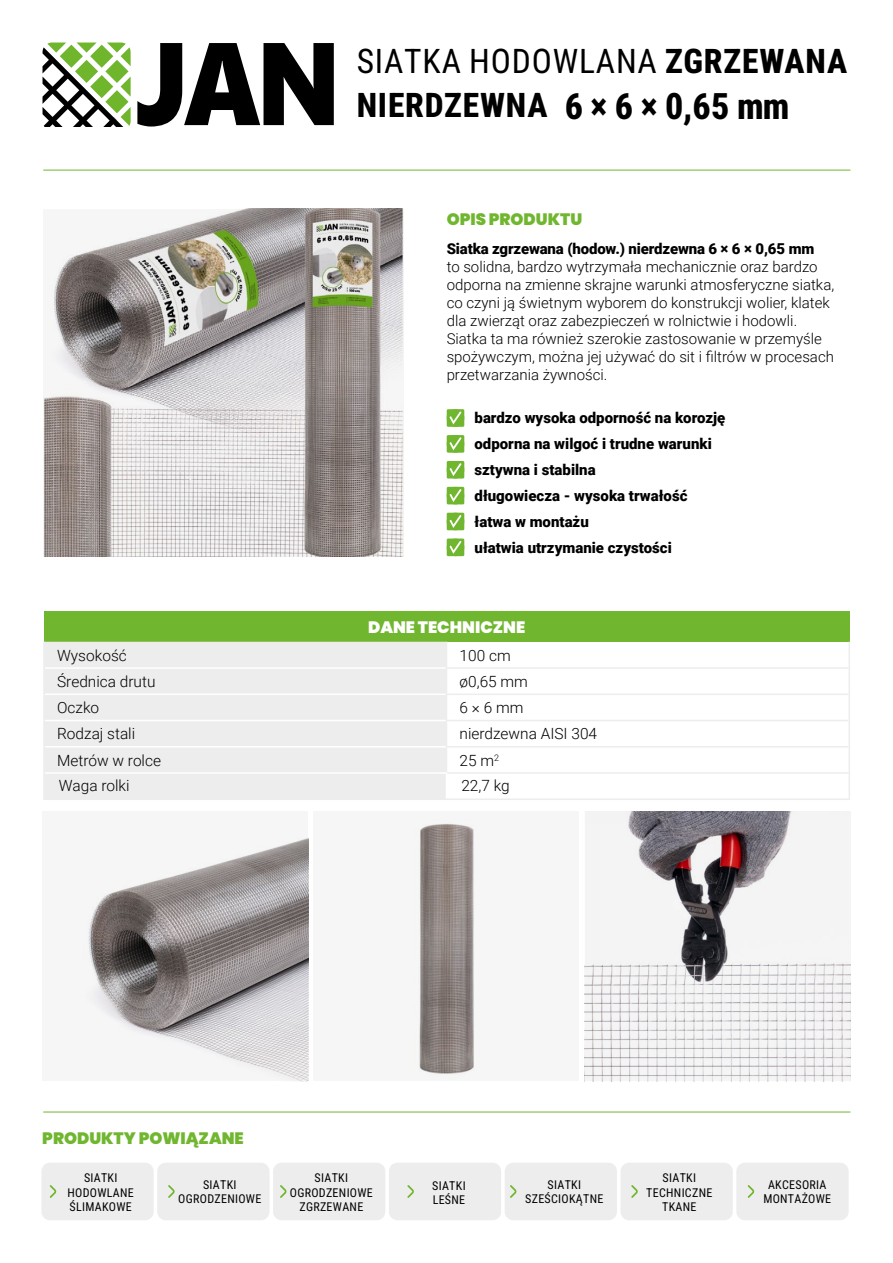
<style>
.page{position:relative;width:893px;height:1263px;background:#fff}
.page>*{position:absolute;margin:0;border:0;box-sizing:border-box;transform-origin:0 0}
.t1{font:800 36px "Roboto Condensed";color:#000}
.t2{font:800 33.45px/44.1px "Roboto Condensed";letter-spacing:.025em;color:#000}
.t3{font:900 16.5px "Poppins";color:#70b62f}
.t4{font:900 16.5px "Poppins";color:#fff}
.t5{font:300 15.45px "Roboto";color:#000}
.t6{font:300 15px/18px "Roboto";color:#000}
.t7{font:900 15px/26.1px "Roboto";color:#000}
.t8{font:12px/14.4px "Roboto Condensed";letter-spacing:.025em;color:#000;text-align:center}
.s1{font-weight:300}
</style>
<div class="page">
<svg style="left:137px;top:43px;width:197px;height:84px"></svg>
<svg style="left:43px;top:43px;width:88px;height:84px"></svg>
<hr style="left:43px;top:170px;width:807px;height:1px;background:#70b62f">
<svg style="left:86px;top:837px;width:222px;height:244px"></svg>
<svg style="left:414px;top:819px;width:61px;height:261px"></svg>
<svg style="left:585px;top:812px;width:265px;height:269px;fill:#f4f4f4"></svg>
<div style="left:447px;top:409px;width:17px;height:18px;background:#70b62f"></div>
<svg style="left:449px;top:411px;width:12px;height:13px"></svg>
<div style="left:447px;top:435px;width:17px;height:18px;background:#70b62f"></div>
<svg style="left:449px;top:437px;width:12px;height:13px"></svg>
<div style="left:447px;top:461px;width:17px;height:17px;background:#70b62f"></div>
<svg style="left:449px;top:463px;width:12px;height:13px"></svg>
<div style="left:447px;top:538px;width:17px;height:18px;background:#70b62f"></div>
<svg style="left:449px;top:541px;width:12px;height:13px"></svg>
<div style="left:447px;top:513px;width:17px;height:17px;background:#70b62f"></div>
<svg style="left:449px;top:515px;width:12px;height:13px"></svg>
<div style="left:447px;top:487px;width:17px;height:17px;background:#70b62f"></div>
<svg style="left:449px;top:489px;width:12px;height:13px"></svg>
<div style="left:41px;top:1163px;width:113px;height:57px;background:#ededed;border-radius:9px"></div>
<div style="left:157px;top:1163px;width:112px;height:57px;background:#ededed;border-radius:9px"></div>
<div style="left:273px;top:1163px;width:112px;height:57px;background:#ededed;border-radius:9px"></div>
<div style="left:389px;top:1163px;width:112px;height:57px;background:#ededed;border-radius:9px"></div>
<div style="left:505px;top:1163px;width:112px;height:57px;background:#ededed;border-radius:9px"></div>
<div style="left:620px;top:1163px;width:113px;height:57px;background:#ededed;border-radius:9px"></div>
<div style="left:736px;top:1163px;width:113px;height:57px;background:#ededed;border-radius:9px"></div>
<svg style="left:50px;top:1185px;width:7px;height:13px"></svg>
<svg style="left:168px;top:1185px;width:7px;height:13px"></svg>
<svg style="left:280px;top:1185px;width:7px;height:13px"></svg>
<svg style="left:407px;top:1185px;width:7px;height:13px"></svg>
<svg style="left:510px;top:1185px;width:7px;height:13px"></svg>
<svg style="left:748px;top:1185px;width:6px;height:13px"></svg>
<svg style="left:631px;top:1185px;width:7px;height:13px"></svg>
<hr style="left:43px;top:1112px;width:807px;height:1px;background:#70b62f">
<div style="left:44px;top:612px;width:805px;height:30px;background:#70b62f"></div>
<div style="left:45px;top:642px;width:401px;height:156px;background:#eeeded"></div>
<hr style="left:446px;top:667px;width:402px;height:2px;background:#eeeded">
<hr style="left:446px;top:693px;width:402px;height:2px;background:#eeeded">
<hr style="left:446px;top:720px;width:402px;height:1px;background:#eeeded">
<hr style="left:446px;top:746px;width:402px;height:1px;background:#eeeded">
<hr style="left:446px;top:772px;width:402px;height:2px;background:#eeeded">
<hr style="left:45px;top:667px;width:401px;height:2px;background:#fff">
<hr style="left:45px;top:693px;width:401px;height:2px;background:#fff">
<hr style="left:45px;top:720px;width:401px;height:1px;background:#fff">
<hr style="left:45px;top:746px;width:401px;height:1px;background:#fff">
<hr style="left:45px;top:772px;width:402px;height:2px;background:#fff">
<svg style="left:446px;top:642px;width:1px;height:130px"></svg>
<hr style="left:43px;top:642px;width:2px;height:26px;background:#eeeded">
<hr style="left:848px;top:642px;width:2px;height:26px;background:#eeeded">
<hr style="left:43px;top:668px;width:2px;height:26px;background:#eeeded">
<hr style="left:848px;top:668px;width:2px;height:26px;background:#eeeded">
<hr style="left:43px;top:694px;width:2px;height:26px;background:#eeeded">
<hr style="left:848px;top:694px;width:2px;height:26px;background:#eeeded">
<hr style="left:43px;top:720px;width:2px;height:27px;background:#eeeded">
<hr style="left:848px;top:720px;width:2px;height:27px;background:#eeeded">
<hr style="left:43px;top:747px;width:2px;height:26px;background:#eeeded">
<hr style="left:848px;top:747px;width:2px;height:26px;background:#eeeded">
<hr style="left:43px;top:773px;width:2px;height:25px;background:#eeeded">
<hr style="left:848px;top:773px;width:2px;height:25px;background:#eeeded">
<hr style="left:43px;top:798px;width:403px;height:2px;background:#eeeded">
<hr style="left:446px;top:798px;width:404px;height:2px;background:#eeeded">
<img style="left:43px;top:209px;width:361px;height:348px">
<h2 class="t2" style="left:357px;top:38px;width:492px"><span class="s1">SIATKA HODOWLANA</span> ZGRZEWANA<br>NIERDZEWNA</h2>
<h1 class="t1" style="left:565px;top:81px;width:226px">6 × 6 × 0,65 mm</h1>
<p class="t3" style="left:447px;top:209px;width:137px">OPIS PRODUKTU</p>
<p class="t7" style="left:447px;top:235px;width:369px">Siatka zgrzewana (hodow.) nierdzewna 6 × 6 × 0,65 mm</p>
<p class="t6" style="left:447px;top:257px;width:389px">to solidna, bardzo wytrzymała mechanicznie oraz bardzo odporna na zmienne skrajne warunki atmosferyczne siatka, co czyni ją świetnym wyborem do konstrukcji wolier, klatek dla zwierząt oraz zabezpieczeń w rolnictwie i hodowli.<br>Siatka ta ma również szerokie zastosowanie w przemyśle spożywczym, można jej używać do sit i filtrów w procesach przetwarzania żywności.</p>
<p class="t7" style="left:475px;top:404px;width:252px">bardzo wysoka odporność na korozję odporna na wilgoć i trudne warunki sztywna i stabilna<br>długowiecza - wysoka trwałość łatwa w montażu<br>ułatwia utrzymanie czystości</p>
<p class="t4" style="left:368px;top:618px;width:159px">DANE TECHNICZNE</p>
<p class="t5" style="left:57px;top:644px;width:71px">Wysokość</p>
<p class="t5" style="left:460px;top:644px;width:53px">100 cm</p>
<p class="t5" style="left:57px;top:671px;width:100px">Średnica drutu</p>
<p class="t5" style="left:460px;top:671px;width:70px">ø0,65 mm</p>
<p class="t5" style="left:57px;top:697px;width:44px">Oczko</p>
<p class="t5" style="left:460px;top:697px;width:65px">6 × 6 mm</p>
<p class="t5" style="left:57px;top:723px;width:80px">Rodzaj stali</p>
<p class="t5" style="left:460px;top:723px;width:139px">nierdzewna AISI 304</p>
<p class="t5" style="left:57px;top:749px;width:105px">Metrów w rolce</p>
<p class="t5" style="left:460px;top:749px;width:41px">25 m<sup>2</sup></p>
<p class="t5" style="left:59px;top:774px;width:72px">Waga rolki</p>
<p class="t5" style="left:461px;top:774px;width:50px">22,7 kg</p>
<p class="t3" style="left:42px;top:1129px;width:203px">PRODUKTY POWIĄZANE</p>
<p class="t8" style="left:68px;top:1170px;width:68px">SIATKI<br>HODOWLANE<br>ŚLIMAKOWE</p>
<p class="t8" style="left:178px;top:1176px;width:85px">SIATKI<br>OGRODZENIOWE</p>
<p class="t8" style="left:290px;top:1170px;width:85px">SIATKI<br>OGRODZENIOWE<br>ZGRZEWANE</p>
<p class="t8" style="left:432px;top:1178px;width:35px;text-align:left">SIATKI<br>LEŚNE</p>
<p class="t8" style="left:525px;top:1177px;width:80px">SIATKI<br>SZEŚCIOKĄTNE</p>
<p class="t8" style="left:763px;top:1177px;width:69px">AKCESORIA<br>MONTAŻOWE</p>
<p class="t8" style="left:646px;top:1170px;width:68px">SIATKI<br>TECHNICZNE<br>TKANE</p>
</div>
